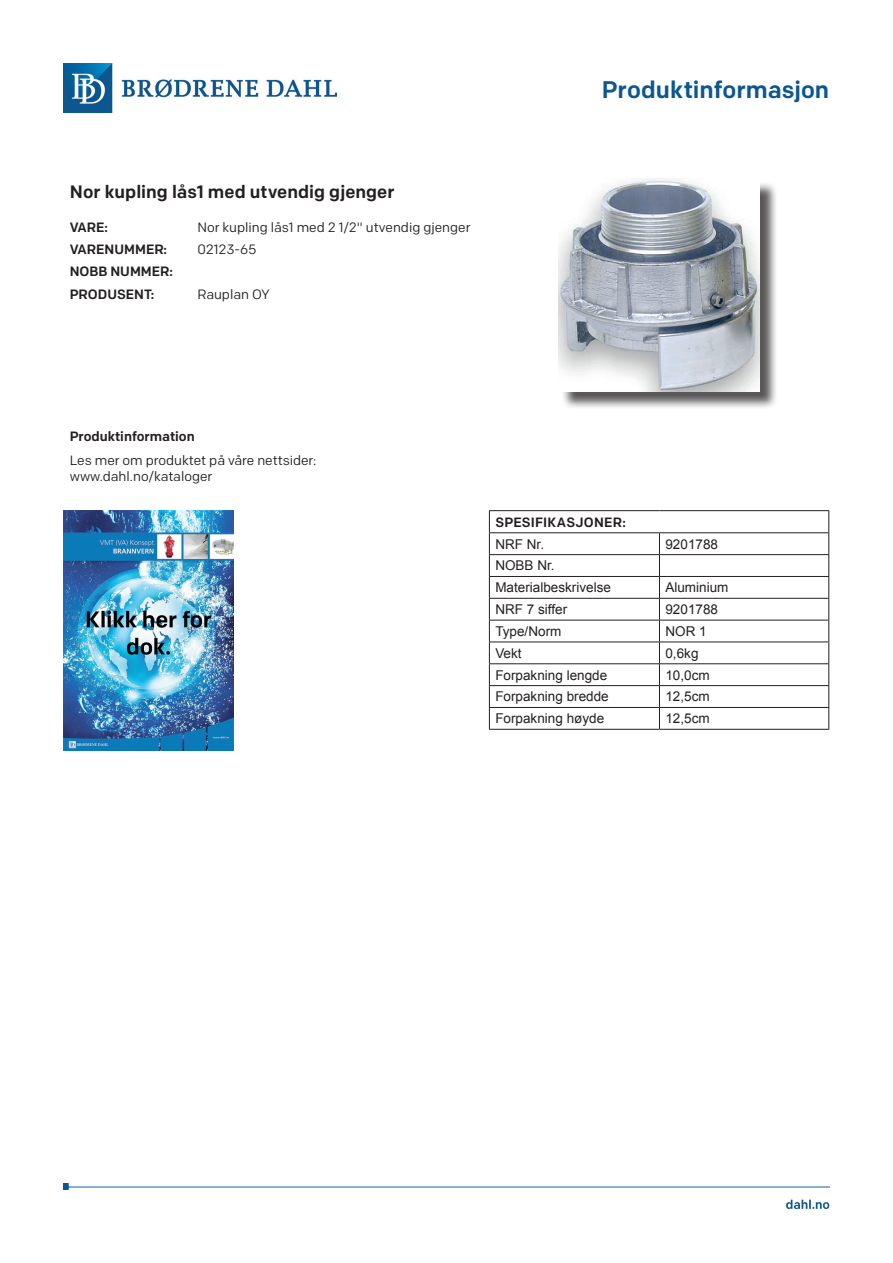
<style>
.page{position:relative;width:893px;height:1263px;background:#fff}
.page>*{position:absolute;margin:0;border:0;box-sizing:border-box;transform-origin:0 0}
.t1{font:500 24px "Colfax";color:#0b578e}
.t2{font:500 18px "Colfax";color:#231f20}
.t3{font:13.5px/21.9px "Arial";color:#231f20}
.t4{font:13.5px/16.2px "Colfax";color:#231f20}
.t5{font:500 13.5px/22.2px "Colfax";color:#231f20}
</style>
<div class="page">
<hr style="left:489px;top:554px;width:170px;height:1px;background:#231f20">
<hr style="left:659px;top:554px;width:170px;height:1px;background:#231f20">
<hr style="left:489px;top:576px;width:170px;height:1px;background:#231f20">
<hr style="left:659px;top:576px;width:170px;height:1px;background:#231f20">
<hr style="left:489px;top:598px;width:170px;height:1px;background:#231f20">
<hr style="left:659px;top:598px;width:170px;height:1px;background:#231f20">
<hr style="left:489px;top:620px;width:170px;height:1px;background:#231f20">
<hr style="left:659px;top:620px;width:170px;height:1px;background:#231f20">
<hr style="left:489px;top:642px;width:170px;height:1px;background:#231f20">
<hr style="left:659px;top:642px;width:170px;height:1px;background:#231f20">
<hr style="left:489px;top:663px;width:170px;height:1px;background:#231f20">
<hr style="left:659px;top:663px;width:170px;height:1px;background:#231f20">
<hr style="left:489px;top:685px;width:170px;height:1px;background:#231f20">
<hr style="left:659px;top:685px;width:170px;height:1px;background:#231f20">
<hr style="left:489px;top:707px;width:170px;height:1px;background:#231f20">
<hr style="left:659px;top:707px;width:170px;height:1px;background:#231f20">
<svg style="left:659px;top:533px;width:1px;height:196px"></svg>
<hr style="left:489px;top:729px;width:170px;height:1px;background:#231f20">
<hr style="left:659px;top:729px;width:170px;height:1px;background:#231f20">
<hr style="left:489px;top:510px;width:170px;height:1px;background:#231f20">
<svg style="left:489px;top:511px;width:1px;height:218px"></svg>
<hr style="left:659px;top:510px;width:170px;height:1px;background:#231f20">
<svg style="left:828px;top:511px;width:1px;height:218px"></svg>
<hr style="left:489px;top:532px;width:170px;height:1px;background:#231f20">
<hr style="left:659px;top:532px;width:170px;height:1px;background:#231f20">
<div style="left:561px;top:181px;width:218px;height:229px;background:#231f20;opacity:.75"></div>
<img style="left:559px;top:179px;width:201px;height:212px">
<img style="left:64px;top:510px;width:170px;height:241px">
<svg style="left:786px;top:1199px;width:43px;height:10px"></svg>
<img style="left:64px;top:64px;width:272px;height:49px">
<img style="left:64px;top:1183px;width:765px;height:6px">
<h2 class="t2" style="left:70px;top:181px;width:326px">Nor kupling lås1 med utvendig gjenger</h2>
<p class="t5" style="left:70px;top:216px;width:40px">VARE:</p>
<p class="t4" style="left:197px;top:219px;width:275px">Nor kupling lås1 med 2 1/2" utvendig gjenger</p>
<p class="t5" style="left:70px;top:238px;width:99px">VARENUMMER:</p>
<p class="t4" style="left:197px;top:241px;width:61px">02123-65</p>
<p class="t5" style="left:70px;top:260px;width:105px">NOBB NUMMER:<br>PRODUSENT:</p>
<p class="t4" style="left:197px;top:286px;width:74px">Rauplan OY</p>
<h1 class="t1" style="left:602px;top:75px;width:229px">Produktinformasjon</h1>
<p class="t5" style="left:70px;top:425px;width:126px">Produktinformation</p>
<p class="t4" style="left:70px;top:452px;width:248px">Les mer om produktet på våre nettsider: www.dahl.no/kataloger</p>
<p class="t5" style="left:495px;top:511px;width:132px">SPESIFIKASJONER:</p>
<p class="t3" style="left:495px;top:533px;width:50px">NRF Nr.</p>
<p class="t3" style="left:665px;top:533px;width:54px">9201788</p>
<p class="t3" style="left:495px;top:555px;width:117px">NOBB Nr.<br>Materialbeskrivelse</p>
<p class="t3" style="left:665px;top:577px;width:65px">Aluminium</p>
<p class="t3" style="left:495px;top:599px;width:73px">NRF 7 siffer</p>
<p class="t3" style="left:665px;top:599px;width:54px">9201788</p>
<p class="t3" style="left:495px;top:620px;width:68px">Type/Norm</p>
<p class="t3" style="left:665px;top:620px;width:43px">NOR 1</p>
<p class="t3" style="left:495px;top:642px;width:28px">Vekt</p>
<p class="t3" style="left:665px;top:642px;width:35px">0,6kg</p>
<p class="t3" style="left:495px;top:664px;width:113px">Forpakning lengde</p>
<p class="t3" style="left:665px;top:664px;width:46px">10,0cm</p>
<p class="t3" style="left:495px;top:686px;width:115px">Forpakning bredde</p>
<p class="t3" style="left:665px;top:686px;width:46px">12,5cm</p>
<p class="t3" style="left:495px;top:708px;width:110px">Forpakning høyde</p>
<p class="t3" style="left:665px;top:708px;width:46px">12,5cm</p>
</div>
